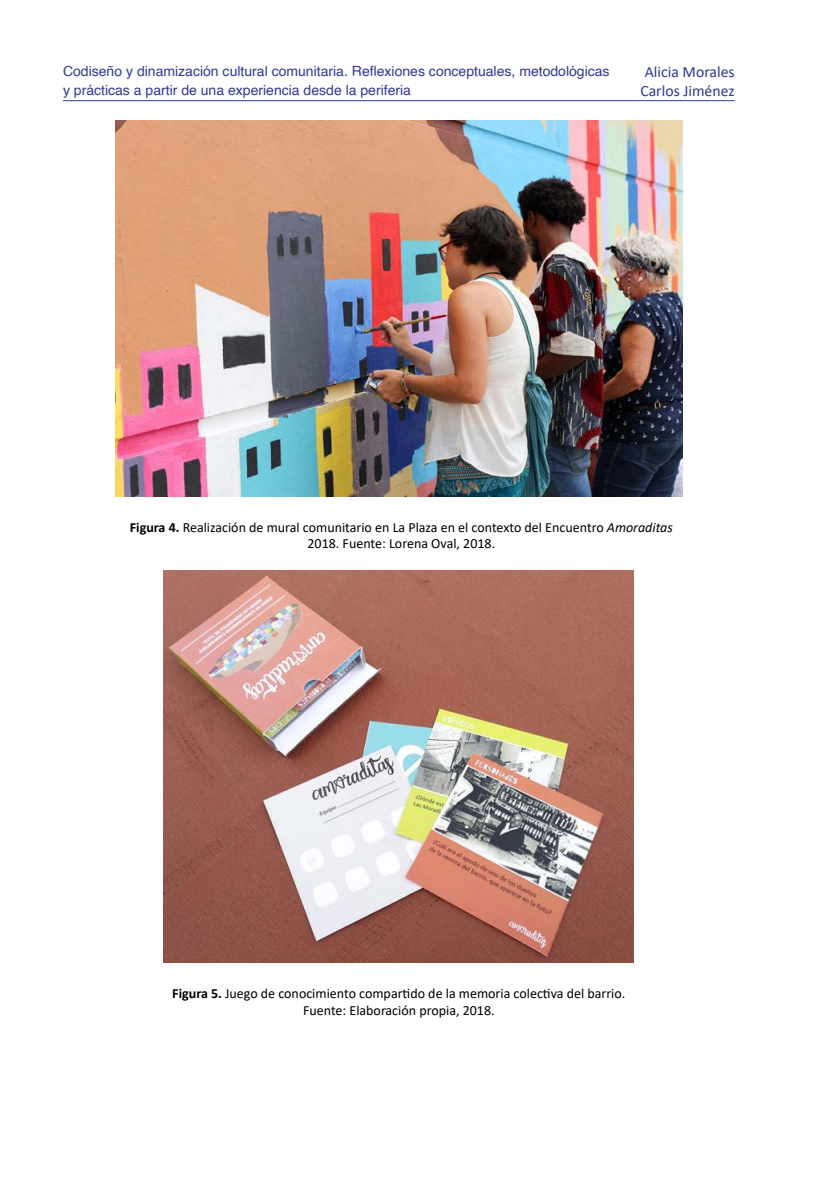
<style>
.page{position:relative;width:834px;height:1191px;background:#fff}
.page>*{position:absolute;margin:0;border:0;box-sizing:border-box;transform-origin:0 0}
.t1{font:15.75px/18.9px "Calibri";color:#2f3896}
.t2{font:14px/16.8px "Calibri";color:#000;text-align:center}
.t3{font:14px/19.2px "Helvetica";color:#2f3896}
.s1{font-weight:700}
.s2{font-style:italic}
</style>
<div class="page">
<hr style="left:63px;top:100px;width:671px;height:1px;background:#2f3896">
<img style="left:115px;top:121px;width:567px;height:376px">
<img style="left:164px;top:570px;width:469px;height:392px">
<p class="t3" style="left:63px;top:62px;width:548px">Codiseño y dinamización cultural comunitaria. Reflexiones conceptuales, metodológicas y prácticas a partir de una experiencia desde la periferia</p>
<p class="t1" style="left:640px;top:62px;width:96px">Alicia Morales<br>Carlos Jiménez</p>
<p class="t2" style="left:130px;top:518px;width:544px"><span class="s1">Figura 4.</span> Realización de mural comunitario en La Plaza en el contexto del Encuentro <span class="s2">Amoraditas<br></span>2018. Fuente: Lorena Oval, 2018.</p>
<p class="t2" style="left:172px;top:984px;width:454px"><span class="s1">Figura 5.</span> Juego de conocimiento compartido de la memoria colectiva del barrio.<br>Fuente: Elaboración propia, 2018.</p>
</div>
